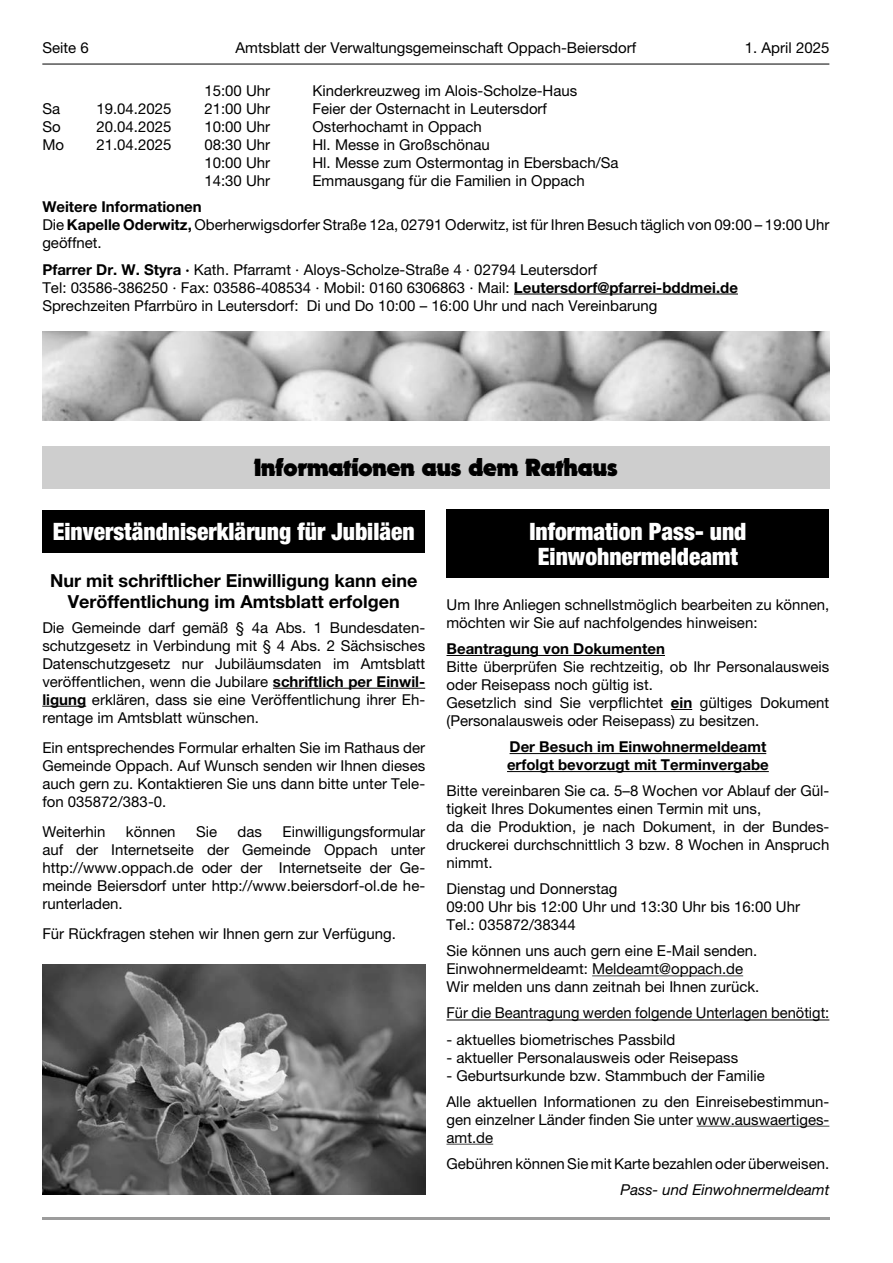
<style>
.page{position:relative;width:893px;height:1263px;background:#fff}
.page>*{position:absolute;margin:0;border:0;box-sizing:border-box;transform-origin:0 0}
.t1{font:900 condensed 24px/26px "Helvetica Neue LT Pro";color:#fff;text-align:center}
.t2{font:24px "Dynamo";color:#000}
.t3{font:700 18px/21.6px "Helvetica Neue LT Pro";color:#000;text-align:center}
.t4{font:15px/18px "Helvetica Neue LT Pro";color:#000}
.t5{font:700 15px/18px "Helvetica Neue LT Pro";color:#000}
.t6{font:italic 15px "Helvetica Neue LT Pro";color:#000}
.s1{font-weight:700}
</style>
<div class="page">
<hr style="left:42px;top:64px;width:787px;height:1px;background:#000">
<hr style="left:42px;top:1217px;width:787px;height:3px;background:#9c9c9c">
<hr style="left:514px;top:294px;width:224px;height:1px;background:#000">
<div style="left:42px;top:510px;width:383px;height:42px;background:#000"></div>
<div style="left:446px;top:510px;width:383px;height:68px;background:#000"></div>
<hr style="left:273px;top:688px;width:152px;height:1px;background:#000">
<hr style="left:42px;top:706px;width:44px;height:1px;background:#000">
<div style="left:42px;top:446px;width:787px;height:43px;background:#cecece"></div>
<hr style="left:446px;top:655px;width:219px;height:1px;background:#000">
<svg style="left:671px;top:709px;width:21px;height:1px"></svg>
<hr style="left:509px;top:753px;width:257px;height:1px;background:#000">
<hr style="left:507px;top:771px;width:261px;height:1px;background:#000">
<hr style="left:592px;top:976px;width:151px;height:1px;background:#474747">
<hr style="left:446px;top:1020px;width:383px;height:1px;background:#000">
<hr style="left:696px;top:1126px;width:133px;height:1px;background:#474747">
<hr style="left:446px;top:1144px;width:47px;height:1px;background:#474747">
<img style="left:42px;top:964px;width:383px;height:231px">
<img style="left:42px;top:332px;width:787px;height:89px">
<p class="t4" style="left:42px;top:41px;width:48px">Seite 6</p>
<p class="t4" style="left:235px;top:41px;width:402px">Amtsblatt der Verwaltungsgemeinschaft Oppach-Beiersdorf</p>
<p class="t4" style="left:744px;top:41px;width:86px">1. April 2025</p>
<p class="t4" style="left:204px;top:84px;width:67px">15:00 Uhr</p>
<p class="t4" style="left:312px;top:84px;width:266px">Kinderkreuzweg im Alois-Scholze-Haus</p>
<p class="t4" style="left:42px;top:102px;width:19px">Sa</p>
<p class="t4" style="left:96px;top:102px;width:77px">19.04.2025</p>
<p class="t4" style="left:204px;top:102px;width:67px">21:00 Uhr</p>
<p class="t4" style="left:312px;top:102px;width:236px">Feier der Osternacht in Leutersdorf</p>
<p class="t4" style="left:42px;top:120px;width:20px">So</p>
<p class="t4" style="left:96px;top:120px;width:77px">20.04.2025</p>
<p class="t4" style="left:204px;top:120px;width:67px">10:00 Uhr</p>
<p class="t4" style="left:312px;top:120px;width:171px">Osterhochamt in Oppach</p>
<p class="t4" style="left:42px;top:138px;width:23px">Mo</p>
<p class="t4" style="left:96px;top:138px;width:77px">21.04.2025</p>
<p class="t4" style="left:204px;top:138px;width:67px">08:30 Uhr</p>
<p class="t4" style="left:312px;top:138px;width:179px">Hl. Messe in Großschönau</p>
<p class="t4" style="left:204px;top:156px;width:67px">10:00 Uhr</p>
<p class="t4" style="left:312px;top:156px;width:307px">Hl. Messe zum Ostermontag in Ebersbach/Sa</p>
<p class="t4" style="left:204px;top:174px;width:67px">14:30 Uhr</p>
<p class="t4" style="left:312px;top:174px;width:274px">Emmausgang für die Familien in Oppach</p>
<p class="t4" style="left:42px;top:200px;width:788px"><span class="s1">Weitere Informationen<br></span>Die <span class="s1">Kapelle Oderwitz,</span> Oberherwigsdorfer Straße 12a, 02791 Oderwitz, ist für Ihren Besuch täglich von 09:00 – 19:00 Uhr geöffnet.</p>
<p class="t4" style="left:42px;top:262px;width:697px"><span class="s1">Pfarrer Dr. W. Styra ·</span> Kath. Pfarramt · Aloys-Scholze-Straße 4 · 02794 Leutersdorf<br>Tel: 03586-386250 · Fax: 03586-408534 · Mobil: 0160 6306863 · Mail: <span class="s1">Leutersdorf@pfarrei-bddmei.de<br></span>Sprechzeiten Pfarrbüro in Leutersdorf: Di und Do 10:00 – 16:00 Uhr und nach Vereinbarung</p>
<h1 class="t2" style="left:254px;top:459px;width:365px">Informationen aus dem Rathaus</h1>
<h1 class="t1" style="left:53px;top:521px;width:363px">Einverständniserklärung für Jubiläen</h1>
<h1 class="t1" style="left:529px;top:520px;width:219px">Information Pass- und<br>Einwohnermeldeamt</h1>
<p class="t3" style="left:50px;top:571px;width:369px">Nur mit schriftlicher Einwilligung kann eine<br>Veröffentlichung im Amtsblatt erfolgen</p>
<p class="t4" style="left:42px;top:620px;width:384px;text-align:justify">Die Gemeinde darf gemäß § 4a Abs. 1 Bundesdaten&shy;schutzgesetz in Verbindung mit § 4 Abs. 2 Sächsisches Datenschutzgesetz nur Jubiläumsdaten im Amtsblatt veröffentlichen, wenn die Jubilare <span class="s1">schriftlich per Einwil&shy;ligung</span> erklären, dass sie eine Veröffentlichung ihrer Eh&shy;rentage im Amtsblatt wünschen.</p>
<p class="t4" style="left:42px;top:740px;width:384px;text-align:justify">Ein entsprechendes Formular erhalten Sie im Rathaus der Gemeinde Oppach. Auf Wunsch senden wir Ihnen dieses auch gern zu. Kontaktieren Sie uns dann bitte unter Tele&shy;fon 035872/383-0.</p>
<p class="t4" style="left:42px;top:824px;width:65px">Weiterhin</p>
<p class="t4" style="left:126px;top:824px;width:51px">können</p>
<p class="t4" style="left:196px;top:824px;width:23px">Sie</p>
<p class="t4" style="left:238px;top:824px;width:26px">das</p>
<p class="t4" style="left:446px;top:597px;width:384px">Um Ihre Anliegen schnellstmöglich bearbeiten zu können, möchten wir Sie auf nachfolgendes hinweisen:</p>
<p class="t5" style="left:446px;top:641px;width:220px">Beantragung von Dokumenten</p>
<p class="t4" style="left:446px;top:659px;width:384px">Bitte überprüfen Sie rechtzeitig, ob Ihr Personalausweis oder Reisepass noch gültig ist.<br>Gesetzlich sind Sie verpflichtet <span class="s1">ein</span> gültiges Dokument (Personalausweis oder Reisepass) zu besitzen.</p>
<p class="t5" style="left:507px;top:739px;width:263px">Der Besuch im Einwohnermeldeamt erfolgt bevorzugt mit Terminvergabe</p>
<p class="t4" style="left:446px;top:783px;width:384px">Bitte vereinbaren Sie ca. 5–8 Wochen vor Ablauf der Gül&shy;tigkeit Ihres Dokumentes einen Termin mit uns,<br>da die Produktion, je nach Dokument, in der Bundes&shy;druckerei durchschnittlich 3 bzw. 8 Wochen in Anspruch nimmt.</p>
<p class="t4" style="left:446px;top:881px;width:355px">Dienstag und Donnerstag<br>09:00 Uhr bis 12:00 Uhr und 13:30 Uhr bis 16:00 Uhr<br>Tel.: 035872/38344</p>
<p class="t4" style="left:446px;top:944px;width:314px">Sie können uns auch gern eine E-Mail senden.<br>Einwohnermeldeamt: Meldeamt@oppach.de<br>Wir melden uns dann zeitnah bei Ihnen zurück.</p>
<p class="t4" style="left:446px;top:1006px;width:384px">Für die Beantragung werden folgende Unterlagen benötigt:</p>
<p class="t4" style="left:446px;top:1032px;width:230px">- aktuelles biometrisches Passbild</p>
<p class="t4" style="left:446px;top:1050px;width:293px">- aktueller Personalausweis oder Reisepass</p>
<p class="t4" style="left:446px;top:1064px;width:384px;line-height:26.1px">- Geburtsurkunde bzw. Stammbuch der Familie<br>Alle aktuellen Informationen zu den Einreisebestimmun-</p>
<p class="t4" style="left:446px;top:1112px;width:384px">gen einzelner Länder finden Sie unter www.auswaertiges&shy;amt.de</p>
<p class="t4" style="left:446px;top:1156px;width:384px">Gebühren können Sie mit Karte bezahlen oder überweisen.</p>
<p class="t6" style="left:620px;top:1184px;width:210px">Pass- und Einwohnermeldeamt</p>
<p class="t4" style="left:42px;top:824px;width:384px;text-align:justify;text-indent:240px">Einwilligungsformular auf der Internetseite der Gemeinde Oppach unter http://www.oppach.de oder der Internetseite der Ge&shy;meinde Beiersdorf unter http://www.beiersdorf-ol.de he&shy;runterladen.</p>
<p class="t4" style="left:42px;top:926px;width:355px">Für Rückfragen stehen wir Ihnen gern zur Verfügung.</p>
</div>
